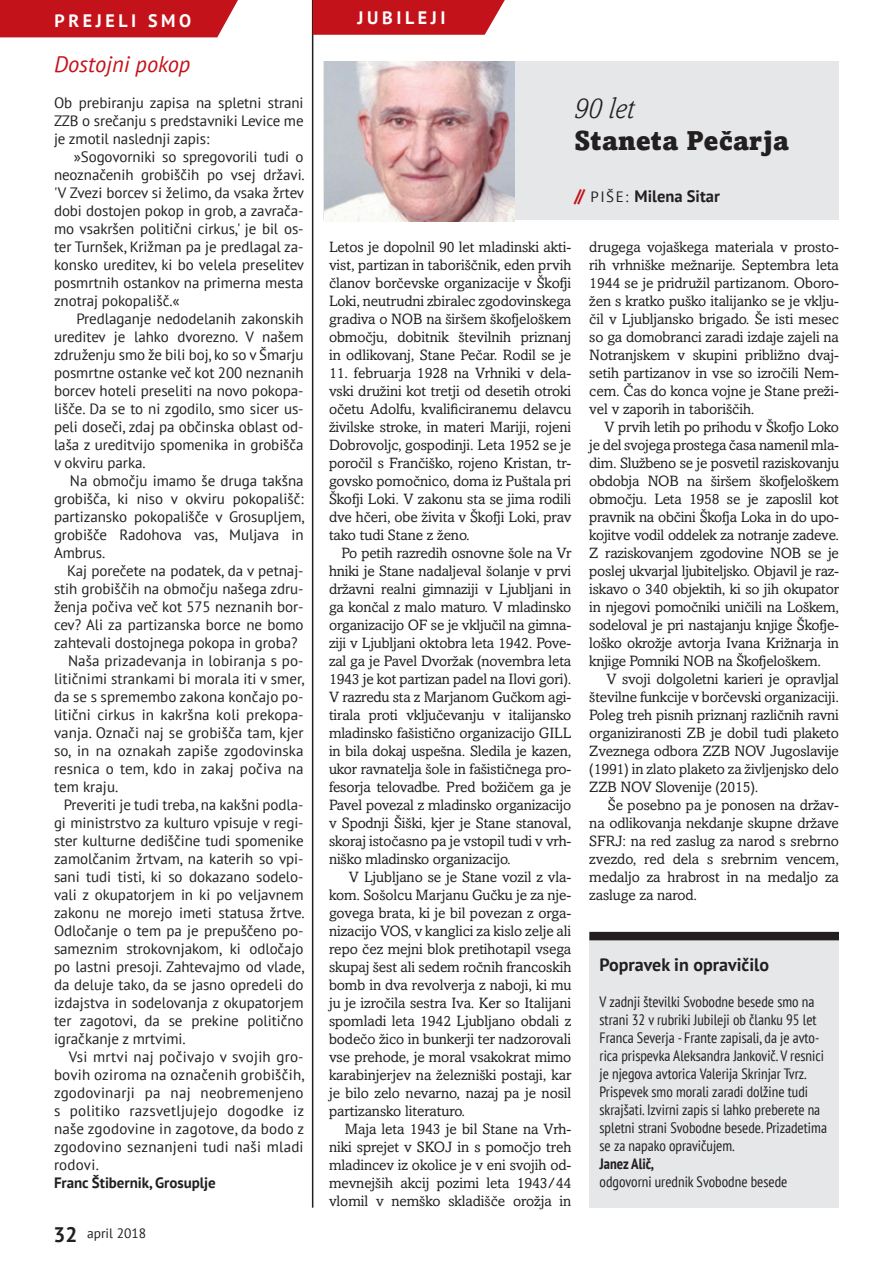
<style>
.page{position:relative;width:893px;height:1263px;background:#fff}
.page>*{position:absolute;margin:0;border:0;box-sizing:border-box;transform-origin:0 0}
.naslov{font:italic 30px "xpro 1";color:#231f20}
.naslov-2{font:900 27px "xpro";color:#231f20}
.pisma_body{font:italic 22.5px "PT Sans";color:#c4121a}
.t1{font:700 18px "PT Sans";letter-spacing:.2em;color:#fff}
.pisma_body_leva{font:700 18px "PT Sans";color:#231f20}
.t2{font:700 16.5px "PT Sans";color:#231f20}
.body2{font:15px/18px "xpro";letter-spacing:-.005em;color:#231f20;text-align:justify}
.pisma_body-2{font:15px/18px "PT Sans";letter-spacing:-.005em;color:#231f20;text-align:justify}
.pisma_body_leva-2{font:condensed 15px/18px "PT Sans";color:#231f20}
.pisma_body-3{font:700 15px "PT Sans";letter-spacing:-.005em;color:#231f20}
.pisma_body_leva-3{font:700 condensed 15px "PT Sans";color:#231f20}
.t3{font:13.5px "PT Sans";color:#231f20}
.s1{font-weight:700;font-size:21px}
.s2{font-size:18px;color:#c4121a}
.s3{font-weight:400;font-size:15px}
</style>
<div class="page">
<div style="left:0;top:0;width:238px;height:37px;background:#c4121a"></div>
<hr style="left:312px;top:0;width:1px;height:1208px;background:#231f20">
<div style="left:323px;top:61px;width:516px;height:159px;background:#e6e7e9"></div>
<img style="left:324px;top:62px;width:190px;height:159px">
<svg style="left:313px;top:0;width:192px;height:35px;background:#c72027"></svg>
<div style="left:589px;top:936px;width:250px;height:272px;background:#e6e7e9"></div>
<div style="left:589px;top:932px;width:250px;height:8px;background:#231f20"></div>
<p class="t1" style="left:54px;top:9px;width:138px">PREJELI SMO</p>
<p class="pisma_body" style="left:54px;top:50px;width:138px">Dostojni pokop</p>
<p class="pisma_body-2" style="left:54px;top:93px;width:251px">Ob prebiranju zapisa na spletni strani ZZB o srečanju s predstavniki Levice me je zmotil naslednji zapis:</p>
<p class="pisma_body-2" style="left:54px;top:147px;width:252px;text-indent:20px">»Sogovorniki so spregovorili tudi o neoznačenih grobiščih po vsej državi. 'V Zvezi borcev si želimo, da vsaka žrtev dobi dostojen pokop in grob, a zavrača&shy;mo vsakršen politični cirkus,' je bil os&shy;ter Turnšek, Križman pa je predlagal za&shy;konsko ureditev, ki bo velela preselitev posmrtnih ostankov na primerna mesta znotraj pokopališč.«</p>
<p class="pisma_body-2" style="left:54px;top:309px;width:251px;text-indent:22px">Predlaganje nedodelanih zakonskih ureditev je lahko dvorezno. V našem združenju smo že bili boj, ko so v Šmarju posmrtne ostanke več kot 200 neznanih borcev hoteli preseliti na novo pokopa&shy;lišče. Da se to ni zgodilo, smo sicer us&shy;peli doseči, zdaj pa občinska oblast od&shy;laša z ureditvijo spomenika in grobišča v okviru parka.</p>
<p class="pisma_body-2" style="left:54px;top:471px;width:252px;text-indent:16px">Na območju imamo še druga takšna grobišča, ki niso v okviru pokopališč: partizansko pokopališče v Grosupljem, grobišče Radohova vas, Muljava in Ambrus.</p>
<p class="pisma_body-2" style="left:54px;top:561px;width:251px;text-indent:13px">Kaj porečete na podatek, da v petnaj&shy;stih grobiščih na območju našega zdru&shy;ženja počiva več kot 575 neznanih bor&shy;cev? Ali za partizanska borce ne bomo zahtevali dostojnega pokopa in groba?</p>
<p class="pisma_body-2" style="left:54px;top:651px;width:252px;text-indent:14px">Naša prizadevanja in lobiranja s po&shy;litičnimi strankami bi morala iti v smer, da se s spremembo zakona končajo po&shy;litični cirkus in kakršna koli prekopa&shy;vanja. Označi naj se grobišča tam, kjer so, in na oznakah zapiše zgodovinska resnica o tem, kdo in zakaj počiva na tem kraju.</p>
<p class="pisma_body-2" style="left:54px;top:795px;width:252px;text-indent:10px">Preveriti je tudi treba, na kakšni podla&shy;gi ministrstvo za kulturo vpisuje v regi&shy;ster kulturne dediščine tudi spomenike zamolčanim žrtvam, na katerih so vpi&shy;sani tudi tisti, ki so dokazano sodelo&shy;vali z okupatorjem in ki po veljavnem zakonu ne morejo imeti statusa žrtve.<br>Odločanje o tem pa je prepuščeno po&shy;sameznim strokovnjakom, ki odločajo po lastni presoji. Zahtevajmo od vlade, da deluje tako, da se jasno opredeli do izdajstva in sodelovanja z okupatorjem ter zagotovi, da se prekine politično igračkanje z mrtvimi.</p>
<p class="pisma_body-2" style="left:54px;top:1047px;width:252px;text-indent:15px">Vsi mrtvi naj počivajo v svojih gro&shy;bovih oziroma na označenih grobiščih, zgodovinarji pa naj neobremenjeno s politiko razsvetljujejo dogodke iz naše zgodovine in zagotove, da bodo z zgodovino seznanjeni tudi naši mladi rodovi.</p>
<p class="pisma_body-3" style="left:54px;top:1173px;width:163px">Franc Štibernik, Grosuplje</p>
<p class="t3" style="left:54px;top:1225px;width:94px"><span class="s1">32</span> april 2018</p>
<p class="t1" style="left:358px;top:6px;width:90px">JUBILEJI</p>
<p class="t1" style="left:382px;top:6px;width:81px">JUBILE-</p>
<p class="naslov" style="left:574px;top:91px;width:61px">90 let</p>
<p class="naslov-2" style="left:574px;top:124px;width:216px">Staneta Pečarja</p>
<p class="t2" style="left:574px;top:186px;width:147px"><span class="s2">//</span> <span class="s3">PIŠE:</span> Milena Sitar</p>
<p class="body2" style="left:329px;top:238px;width:244px">Letos je dopolnil 90 let mladinski akti&shy;vist, partizan in taboriščnik, eden prvih članov borčevske organizacije v Škofji Loki, neutrudni zbiralec zgodovinskega gradiva o NOB na širšem škofjeloškem območju, dobitnik številnih priznanj in odlikovanj, Stane Pečar. Rodil se je</p>
<p class="body2" style="left:329px;top:364px;width:244px">11. februarja 1928 na Vrhniki v dela&shy;vski družini kot tretji od desetih otroki očetu Adolfu, kvalificiranemu delavcu živilske stroke, in materi Mariji, rojeni Dobrovoljc, gospodinji. Leta 1952 se je poročil s Frančiško, rojeno Kristan, tr&shy;govsko pomočnico, doma iz Puštala pri Škofji Loki. V zakonu sta se jima rodili dve hčeri, obe živita v Škofji Loki, prav tako tudi Stane z ženo.</p>
<p class="body2" style="left:329px;top:544px;width:244px;text-indent:13px">Po petih razredih osnovne šole na Vr hniki je Stane nadaljeval šolanje v prvi državni realni gimnaziji v Ljubljani in ga končal z malo maturo. V mladinsko organizacijo OF se je vključil na gimna&shy;ziji v Ljubljani oktobra leta 1942. Pove&shy;zal ga je Pavel Dvoržak (novembra leta 1943 je kot partizan padel na Ilovi gori).<br>V razredu sta z Marjanom Gučkom agi&shy;tirala proti vključevanju v italijansko mladinsko fašistično organizacijo GILL in bila dokaj uspešna. Sledila je kazen, ukor ravnatelja šole in fašističnega pro&shy;fesorja telovadbe. Pred božičem ga je Pavel povezal z mladinsko organizacijo v Spodnji Šiški, kjer je Stane stanoval, skoraj istočasno pa je vstopil tudi v vrh&shy;niško mladinsko organizacijo.</p>
<p class="body2" style="left:329px;top:868px;width:244px;text-indent:20px">V Ljubljano se je Stane vozil z vla&shy;kom. Sošolcu Marjanu Gučku je za nje&shy;govega brata, ki je bil povezan z orga&shy;nizacijo VOS, v kanglici za kislo zelje ali repo čez mejni blok pretihotapil vsega skupaj šest ali sedem ročnih francoskih bomb in dva revolverja z naboji, ki mu ju je izročila sestra Iva. Ker so Italijani spomladi leta 1942 Ljubljano obdali z bodečo žico in bunkerji ter nadzorovali vse prehode, je moral vsakokrat mimo karabinjerjev na železniški postaji, kar je bilo zelo nevarno, nazaj pa je nosil partizansko literaturo.</p>
<p class="body2" style="left:329px;top:1120px;width:244px;text-indent:16px">Maja leta 1943 je bil Stane na Vrh&shy;niki sprejet v SKOJ in s pomočjo treh mladincev iz okolice je v eni svojih od&shy;mevnejših akcij pozimi leta 1943/44 vlomil v nemško skladišče orožja in</p>
<p class="body2" style="left:589px;top:238px;width:251px">drugega vojaškega materiala v prosto&shy;rih vrhniške mežnarije. Septembra leta 1944 se je pridružil partizanom. Oboro&shy;žen s kratko puško italijanko se je vklju&shy;čil v Ljubljansko brigado. Še isti mesec so ga domobranci zaradi izdaje zajeli na Notranjskem v skupini približno dvaj&shy;setih partizanov in vse so izročili Nem&shy;cem. Čas do konca vojne je Stane preži&shy;vel v zaporih in taboriščih.</p>
<p class="body2" style="left:589px;top:418px;width:251px;text-indent:15px">V prvih letih po prihodu v Škofjo Loko je del svojega prostega časa namenil mla&shy;dim. Službeno se je posvetil raziskovanju obdobja NOB na širšem škofjeloškem območju. Leta 1958 se je zaposlil kot pravnik na občini Škofja Loka in do upo&shy;kojitve vodil oddelek za notranje zadeve.<br>Z raziskovanjem zgodovine NOB se je poslej ukvarjal ljubiteljsko. Objavil je raz&shy;iskavo o 340 objektih, ki so jih okupator in njegovi pomočniki uničili na Loškem, sodeloval je pri nastajanju knjige Škofje&shy;loško okrožje avtorja Ivana Križnarja in knjige Pomniki NOB na Škofjeloškem.</p>
<p class="body2" style="left:589px;top:670px;width:251px;text-indent:17px">V svoji dolgoletni karieri je opravljal številne funkcije v borčevski organizaciji.<br>Poleg treh pisnih priznanj različnih ravni organiziranosti ZB je dobil tudi plaketo Zveznega odbora ZZB NOV Jugoslavije (1991) in zlato plaketo za življenjsko delo ZZB NOV Slovenije (2015).</p>
<p class="body2" style="left:589px;top:796px;width:251px;text-indent:19px">Še posebno pa je ponosen na držav&shy;na odlikovanja nekdanje skupne države SFRJ: na red zaslug za narod s srebrno zvezdo, red dela s srebrnim vencem, medaljo za hrabrost in na medaljo za zasluge za narod.</p>
<p class="pisma_body_leva" style="left:600px;top:953px;width:171px">Popravek in opravičilo</p>
<p class="pisma_body_leva-2" style="left:600px;top:992px;width:229px">V zadnji številki Svobodne besede smo na strani 32 v rubriki Jubileji ob članku 95 let Franca Severja - Frante zapisali, da je avto&shy;rica prispevka Aleksandra Jankovič. V resnici je njegova avtorica Valerija Skrinjar Tvrz.<br>Prispevek smo morali zaradi dolžine tudi skrajšati. Izvirni zapis si lahko preberete na spletni strani Svobodne besede. Prizadetima se za napako opravičujem.</p>
<p class="pisma_body_leva-3" style="left:600px;top:1154px;width:56px">Janez Alič,</p>
<p class="pisma_body_leva-2" style="left:600px;top:1172px;width:189px">odgovorni urednik Svobodne besede</p>
</div>
